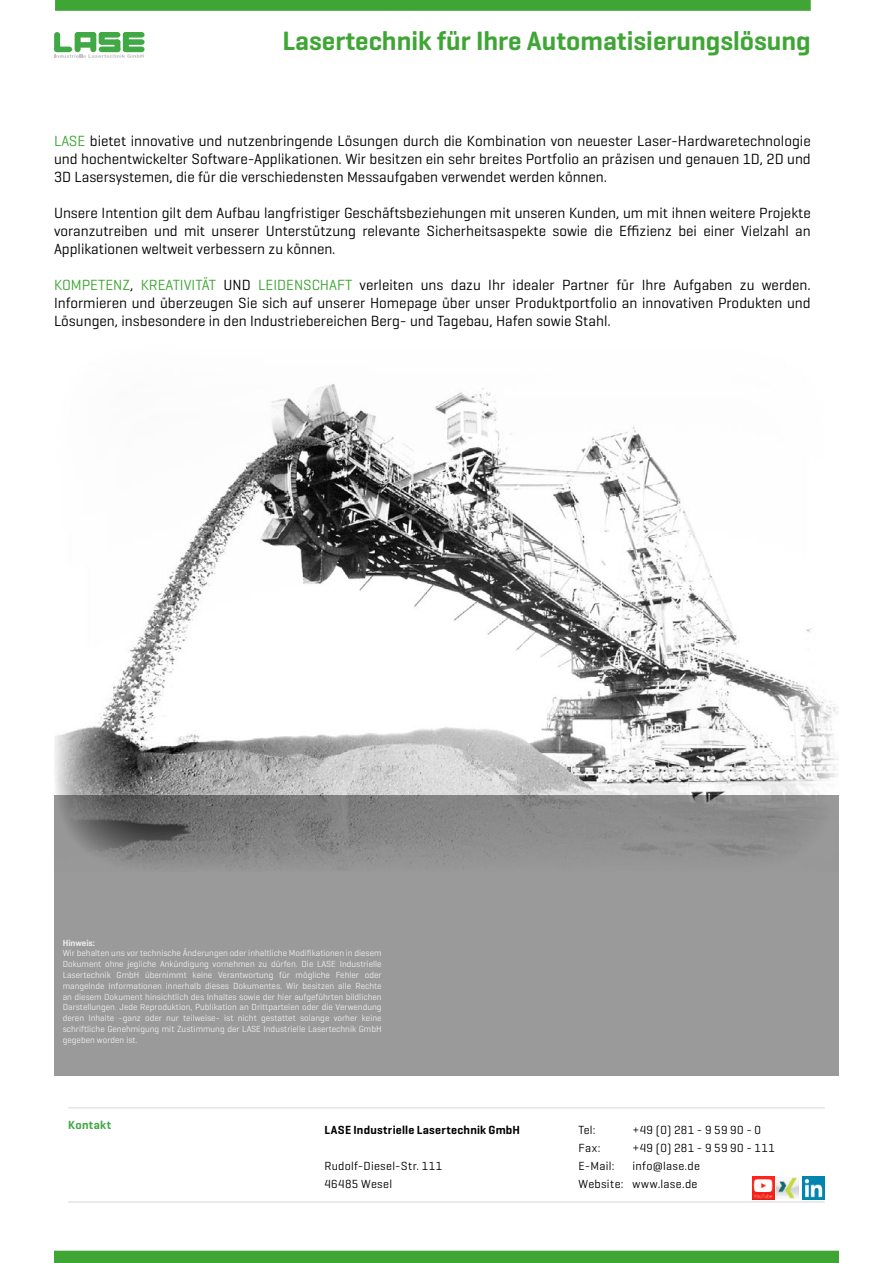
<style>
.page{position:relative;width:893px;height:1263px;background:#fff}
.page>*{position:absolute;margin:0;border:0;box-sizing:border-box;transform-origin:0 0}
.t1{font:600 27px "Geogrotesque";color:#3fa535}
.t2{font:15px/18px "Geogrotesque";color:#000;text-align:justify}
.t3{font:12px/18px "Geogrotesque";letter-spacing:.025em;color:#000}
.t4{font:600 12px "Geogrotesque";letter-spacing:.02em;color:#000}
.t5{font:600 12px "Geogrotesque";letter-spacing:.025em;color:#41a846}
.t6{font:9px/10.8px "Geogrotesque";color:#ededed;text-align:justify}
.t7{font:600 9px "Geogrotesque";color:#ededed}
.s1{color:#3fa535}
</style>
<div class="page">
<hr style="left:68px;top:1107px;width:757px;height:1px;background:#e3e3e3">
<hr style="left:68px;top:1201px;width:757px;height:2px;background:#e3e3e3">
<img style="left:54px;top:384px;width:785px;height:411px">
<svg style="left:54px;top:795px;width:785px;height:280px;background:#949494"></svg>
<div style="left:55px;top:0;width:756px;height:11px;background:#3fa535"></div>
<div style="left:123px;top:32px;width:6px;height:20px;background:#41a846;border-radius:3px"></div>
<div style="left:76px;top:42px;width:19px;height:6px;background:#41a846;border-radius:3px"></div>
<div style="left:55px;top:32px;width:5px;height:20px;background:#41a846;border-radius:3px"></div>
<div style="left:75px;top:32px;width:6px;height:20px;background:#41a846;border-radius:3px"></div>
<div style="left:90px;top:32px;width:6px;height:20px;background:#41a846;border-radius:3px"></div>
<div style="left:75px;top:32px;width:21px;height:6px;background:#41a846;border-radius:3px"></div>
<div style="left:99px;top:32px;width:21px;height:6px;background:#41a846;border-radius:3px"></div>
<div style="left:99px;top:39px;width:21px;height:6px;background:#41a846;border-radius:3px"></div>
<div style="left:99px;top:32px;width:6px;height:12px;background:#41a846;border-radius:3px"></div>
<div style="left:114px;top:39px;width:6px;height:13px;background:#41a846;border-radius:3px"></div>
<div style="left:124px;top:39px;width:21px;height:6px;background:#41a846;border-radius:3px"></div>
<div style="left:123px;top:32px;width:22px;height:6px;background:#41a846;border-radius:3px"></div>
<svg style="left:55px;top:47px;width:89px;height:11px"></svg>
<img style="left:776px;top:1178px;width:22px;height:21px">
<img style="left:752px;top:1177px;width:22px;height:22px">
<img style="left:802px;top:1176px;width:22px;height:23px">
<div style="left:54px;top:1251px;width:785px;height:12px;background:#3fa535"></div>
<h1 class="t1" style="left:282px;top:24px;width:530px">Lasertechnik für Ihre Automatisierungslösung</h1>
<p class="t2" style="left:54px;top:131px;width:758px"><span class="s1">LASE</span> bietet innovative und nutzenbringende Lösungen durch die Kombination von neuester Laser-Hardwaretechnologie und hochentwickelter Software-Applikationen. Wir besitzen ein sehr breites Portfolio an präzisen und genauen 1D, 2D und 3D Lasersystemen, die für die verschiedensten Messaufgaben verwendet werden können.</p>
<p class="t2" style="left:54px;top:203px;width:758px">Unsere Intention gilt dem Aufbau langfristiger Geschäftsbeziehungen mit unseren Kunden, um mit ihnen weitere Projekte voranzutreiben und mit unserer Unterstützung relevante Sicherheitsaspekte sowie die Effizienz bei einer Vielzahl an Applikationen weltweit verbessern zu können.</p>
<p class="t2" style="left:54px;top:275px;width:758px"><span class="s1">KOMPETENZ</span>, <span class="s1">KREATIVITÄT</span> UND <span class="s1">LEIDENSCHAFT</span> verleiten uns dazu Ihr idealer Partner für Ihre Aufgaben zu werden.<br>Informieren und überzeugen Sie sich auf unserer Homepage über unser Produktportfolio an innovativen Produkten und Lösungen, insbesondere in den Industriebereichen Berg- und Tagebau, Hafen sowie Stahl.</p>
<p class="t7" style="left:63px;top:937px;width:34px">Hinweis:</p>
<p class="t6" style="left:63px;top:948px;width:320px">Wir behalten uns vor technische Änderungen oder inhaltliche Modifikationen in diesem Dokument ohne jegliche Ankündigung vornehmen zu dürfen. Die LASE Industrielle Lasertechnik GmbH übernimmt keine Verantwortung für mögliche Fehler oder mangelnde Informationen innerhalb dieses Dokumentes. Wir besitzen alle Rechte an diesem Dokument hinsichtlich des Inhaltes sowie der hier aufgeführten bildlichen Darstellungen. Jede Reproduktion, Publikation an Drittparteien oder die Verwendung deren Inhalte -ganz oder nur teilweise- ist nicht gestattet solange vorher keine schriftliche Genehmigung mit Zustimmung der LASE Industrielle Lasertechnik GmbH gegeben worden ist.</p>
<p class="t5" style="left:68px;top:1117px;width:44px">Kontakt</p>
<p class="t4" style="left:324px;top:1122px;width:197px">LASE Industrielle Lasertechnik GmbH</p>
<p class="t3" style="left:324px;top:1157px;width:119px">Rudolf-Diesel-Str. 111<br>46485 Wesel</p>
<p class="t3" style="left:578px;top:1121px;width:19px">Tel:</p>
<p class="t3" style="left:632px;top:1121px;width:130px">+49 (0) 281 - 9 59 90 - 0</p>
<p class="t3" style="left:578px;top:1139px;width:23px">Fax:</p>
<p class="t3" style="left:632px;top:1139px;width:144px">+49 (0) 281 - 9 59 90 - 111</p>
<p class="t3" style="left:578px;top:1157px;width:37px">E-Mail:</p>
<p class="t3" style="left:578px;top:1157px;width:123px;text-align:right">info@lase.de<br>Website: www.lase.de</p>
</div>
